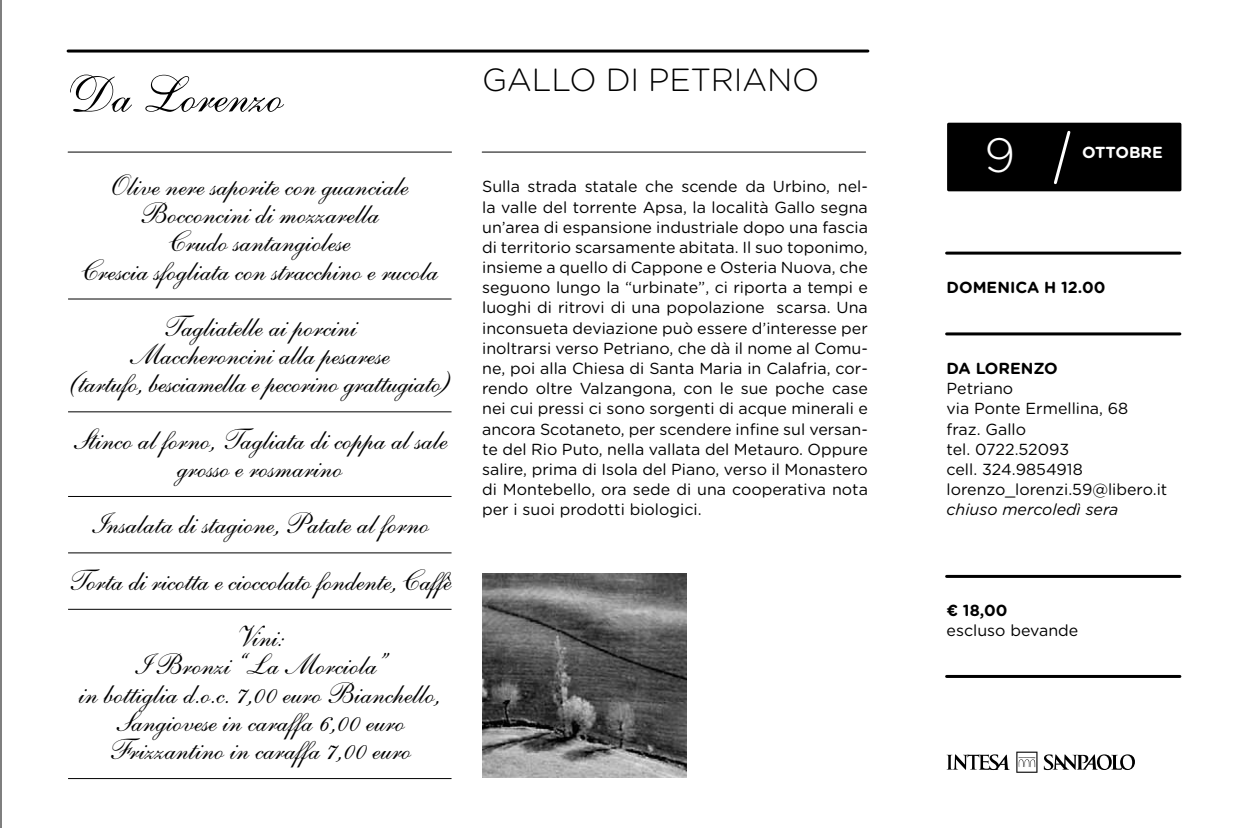
<style>
.page{position:relative;width:1248px;height:828px;background:#fff}
.page>*{position:absolute;margin:0;border:0;box-sizing:border-box;transform-origin:0 0}
.t1{font:50px "Shelley Allegro BT";color:#000}
.t2{font:300 48px "Gotham Rounded";color:#fff}
.t3{font:300 32px "Gotham Rounded";letter-spacing:-.01em;color:#000}
.t4{font:29px/28.2px "Shelley Andante BT";color:#000;text-align:center}
.t5{font:16px/20.2px "Gotham Rounded";color:#000;text-align:justify}
.t6{font:700 16px "Gotham Rounded";color:#000}
.t7{font:italic 16px "Gotham Rounded";color:#000}
.t8{font:700 16px "Gotham Rounded";color:#fff}
</style>
<div class="page">
<hr style="left:68px;top:299px;width:383px;height:1px;background:#000">
<hr style="left:68px;top:411px;width:383px;height:1px;background:#000">
<hr style="left:68px;top:496px;width:383px;height:1px;background:#000">
<hr style="left:68px;top:552px;width:383px;height:1px;background:#000">
<hr style="left:68px;top:609px;width:383px;height:1px;background:#000">
<hr style="left:68px;top:778px;width:383px;height:1px;background:#000">
<hr style="left:482px;top:152px;width:383px;height:1px;background:#000">
<hr style="left:68px;top:152px;width:383px;height:1px;background:#000">
<hr style="left:946px;top:252px;width:233px;height:3px;background:#000">
<hr style="left:946px;top:575px;width:233px;height:3px;background:#000">
<hr style="left:946px;top:332px;width:233px;height:3px;background:#000">
<hr style="left:946px;top:675px;width:233px;height:3px;background:#000">
<hr style="left:68px;top:50px;width:799px;height:3px;background:#000">
<div style="left:947px;top:123px;width:234px;height:68px;background:#000"></div>
<svg style="left:1054px;top:130px;width:17px;height:55px"></svg>
<hr style="left:1px;top:0;width:1px;height:828px;background:#000">
<svg style="left:1043px;top:754px;width:91px;height:16px"></svg>
<svg style="left:946px;top:754px;width:63px;height:16px"></svg>
<svg style="left:1016px;top:751px;width:21px;height:22px"></svg>
<img style="left:482px;top:573px;width:204px;height:205px">
<h1 class="t1" style="left:68px;top:64px;width:217px">Da Lorenzo</h1>
<h3 class="t4" style="left:81px;top:172px;width:358px">Olive nere saporite con guanciale<br>Bocconcini di mozzarella<br>Crudo santangiolese<br>Crescia sfogliata con stracchino e rucola</h3>
<h3 class="t4" style="left:69px;top:313px;width:382px">Tagliatelle ai porcini<br>Maccheroncini alla pesarese<br>(tartufo, besciamella e pecorino grattugiato)</h3>
<h3 class="t4" style="left:72px;top:426px;width:377px">Stinco al forno, Tagliata di coppa al sale grosso e rosmarino</h3>
<h3 class="t4" style="left:68px;top:496px;width:385px;line-height:56.4px">Insalata di stagione, Patate al forno<br>Torta di ricotta e cioccolato fondente, Caffè<br>Vini:</h3>
<h3 class="t4" style="left:79px;top:651px;width:363px">I Bronzi “La Morciola”<br>in bottiglia d.o.c. 7,00 euro Bianchello,<br>Sangiovese in caraffa 6,00 euro<br>Frizzantino in caraffa 7,00 euro</h3>
<h3 class="t3" style="left:482px;top:59px;width:334px">GALLO DI PETRIANO</h3>
<p class="t5" style="left:482px;top:176px;width:387px">Sulla strada statale che scende da Urbino, nel&shy;la valle del torrente Apsa, la località Gallo segna un’area di espansione industriale dopo una fascia di territorio scarsamente abitata. Il suo toponimo, insieme a quello di Cappone e Osteria Nuova, che seguono lungo la “urbinate”, ci riporta a tempi e luoghi di ritrovi di una popolazione scarsa. Una inconsueta deviazione può essere d’interesse per inoltrarsi verso Petriano, che dà il nome al Comu&shy;ne, poi alla Chiesa di Santa Maria in Calafria, cor&shy;rendo oltre Valzangona, con le sue poche case nei cui pressi ci sono sorgenti di acque minerali e ancora Scotaneto, per scendere infine sul versan&shy;te del Rio Puto, nella vallata del Metauro. Oppure salire, prima di Isola del Piano, verso il Monastero di Montebello, ora sede di una cooperativa nota per i suoi prodotti biologici.</p>
<h2 class="t2" style="left:984px;top:123px;width:32px">9</h2>
<p class="t8" style="left:1081px;top:141px;width:82px">OTTOBRE</p>
<p class="t6" style="left:946px;top:276px;width:160px">DOMENICA H 12.00</p>
<p class="t6" style="left:946px;top:356px;width:113px">DA LORENZO</p>
<p class="t5" style="left:946px;top:378px;width:222px;text-align:left">Petriano<br>via Ponte Ermellina, 68<br>fraz. Gallo<br>tel. 0722.52093<br>cell. 324.9854918 lorenzo_lorenzi.59@libero.it</p>
<p class="t7" style="left:946px;top:499px;width:173px">chiuso mercoledì sera</p>
<p class="t6" style="left:946px;top:599px;width:62px">€ 18,00</p>
<p class="t5" style="left:946px;top:620px;width:133px">escluso bevande</p>
</div>
